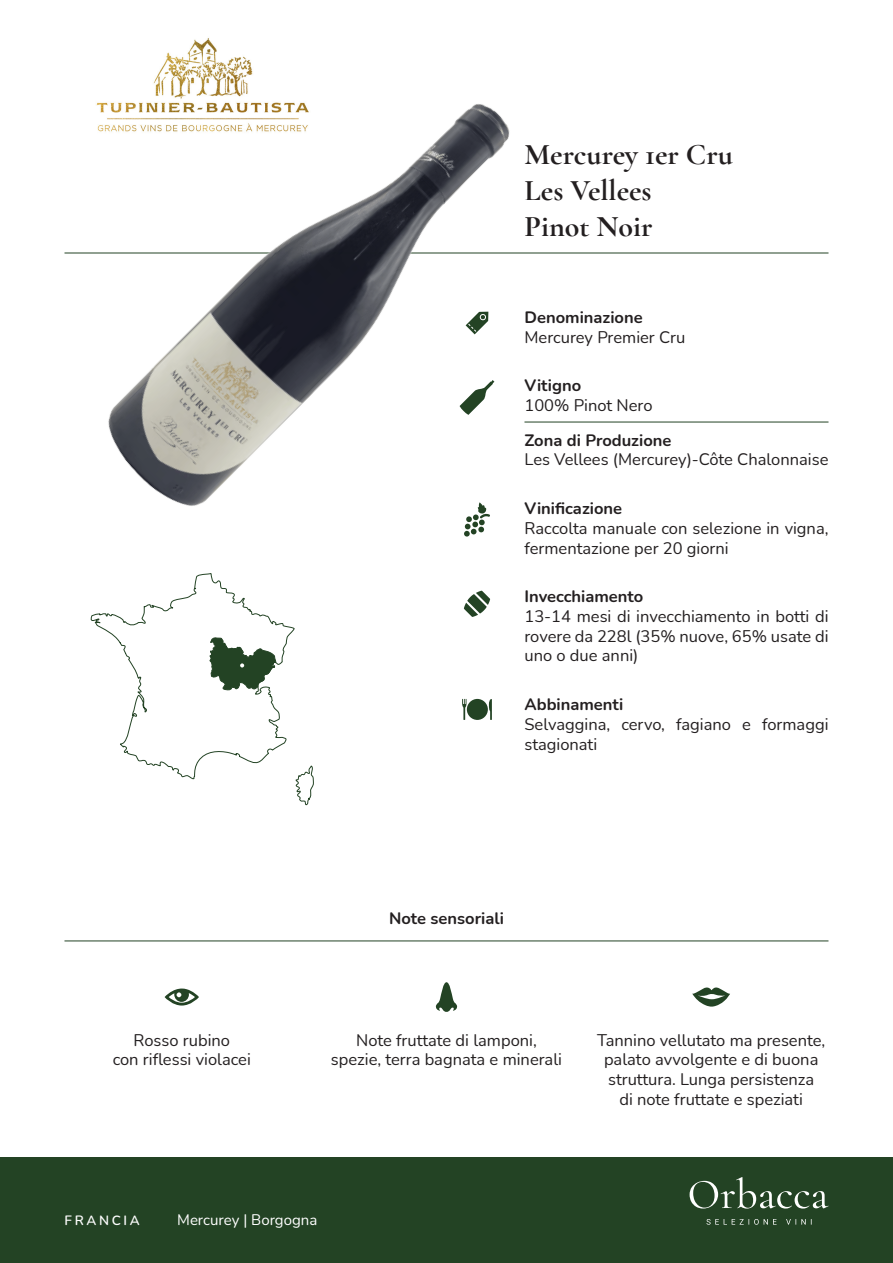
<style>
.page{position:relative;width:893px;height:1263px;background:#fff}
.page>*{position:absolute;margin:0;border:0;box-sizing:border-box;transform-origin:0 0}
.t1{font:700 30px/36px "Cormorant Garamond";color:#231f20}
.t2{font:16.5px/19.8px "Nunito";color:#231f20;text-align:center}
.t3{font:700 16.5px "Nunito";color:#231f20}
.t4{font:15px "Nunito";color:#fff}
.t5{font:600 13.5px "Nunito";letter-spacing:.2em;color:#fff}
</style>
<div class="page">
<div style="left:0;top:1158px;width:893px;height:105px;background:#234324"></div>
<hr style="left:65px;top:253px;width:763px;height:1px;background:#234324">
<hr style="left:64px;top:941px;width:764px;height:1px;background:#234324">
<svg style="left:690px;top:1177px;width:138px;height:31px"></svg>
<svg style="left:706px;top:1219px;width:106px;height:6px"></svg>
<svg style="left:435px;top:982px;width:23px;height:30px"></svg>
<svg style="left:692px;top:987px;width:38px;height:20px"></svg>
<svg style="left:165px;top:988px;width:34px;height:17px"></svg>
<hr style="left:524px;top:422px;width:304px;height:1px;background:#234324">
<svg style="left:90px;top:573px;width:224px;height:233px"></svg>
<svg style="left:464px;top:591px;width:26px;height:26px"></svg>
<svg style="left:462px;top:698px;width:30px;height:22px"></svg>
<img style="left:64px;top:38px;width:548px;height:499px">
<h1 class="t1" style="left:524px;top:136px;width:210px">Mercurey 1er Cru<br>Les Vellees<br>Pinot Noir</h1>
<p class="t3" style="left:524px;top:306px;width:120px">Denominazione</p>
<p class="t2" style="left:524px;top:327px;width:162px">Mercurey Premier Cru</p>
<p class="t3" style="left:524px;top:375px;width:58px">Vitigno</p>
<p class="t2" style="left:524px;top:396px;width:130px">100% Pinot Nero</p>
<p class="t3" style="left:524px;top:429px;width:148px">Zona di Produzione</p>
<p class="t2" style="left:524px;top:450px;width:306px">Les Vellees (Mercurey)-Côte Chalonnaise</p>
<p class="t3" style="left:524px;top:497px;width:99px">Vinificazione</p>
<p class="t2" style="left:524px;top:518px;width:306px;text-align:left">Raccolta manuale con selezione in vigna, fermentazione per 20 giorni</p>
<p class="t3" style="left:524px;top:585px;width:120px">Invecchiamento</p>
<p class="t2" style="left:524px;top:606px;width:306px;text-align:justify">13-14 mesi di invecchiamento in botti di rovere da 228l (35% nuove, 65% usate di uno o due anni)</p>
<p class="t3" style="left:524px;top:694px;width:100px">Abbinamenti</p>
<p class="t2" style="left:524px;top:715px;width:306px;text-align:left">Selvaggina, cervo, fagiano e formaggi stagionati</p>
<p class="t3" style="left:389px;top:907px;width:116px">Note sensoriali</p>
<p class="t2" style="left:113px;top:1030px;width:140px">Rosso rubino<br>con riflessi violacei</p>
<p class="t2" style="left:597px;top:1030px;width:230px">Tannino vellutato ma presente, palato avvolgente e di buona struttura. Lunga persistenza<br>di note fruttate e speziati</p>
<p class="t2" style="left:331px;top:1030px;width:233px">Note fruttate di lamponi, spezie, terra bagnata e minerali</p>
<p class="t5" style="left:65px;top:1211px;width:77px">FRANCIA</p>
<p class="t4" style="left:177px;top:1209px;width:142px">Mercurey | Borgogna</p>
</div>
